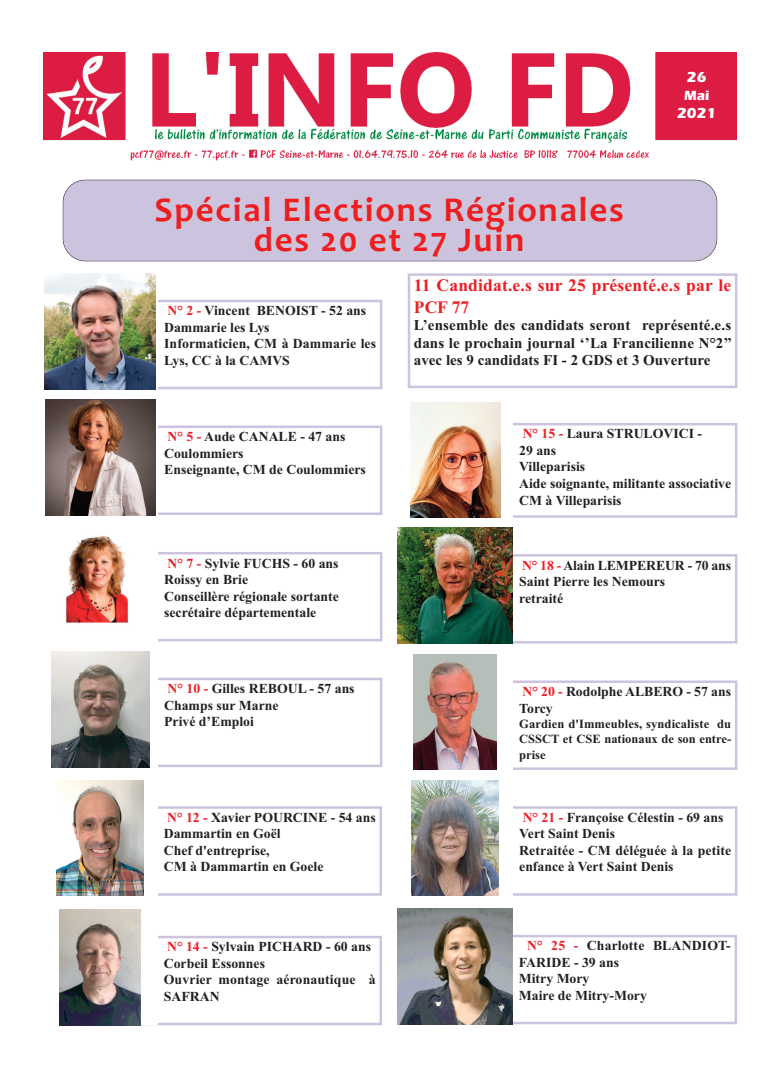
<style>
.page{position:relative;width:780px;height:1088px;background:#fff}
.page>*{position:absolute;margin:0;border:0;box-sizing:border-box;transform-origin:0 0}
.t1{font:700 35px/30px "Candara";letter-spacing:.05em;color:#ee1d23;text-align:center}
.t2{font:700 17.5px/21px "Times New Roman";letter-spacing:.01em;color:#ee1d23}
.t3{font:700 15px/17.5px "Times New Roman";color:#231f20;text-align:justify}
.t4{font:700 15px "Eras ITC";color:#fff}
.t5{font:700 13.75px/16.5px "Times New Roman";color:#231f20}
.t6{font:700 13.75px "Eras ITC";color:#fff}
.t7{font:700 12.5px/15.4px "Times New Roman";color:#231f20;text-align:justify}
.s1{color:#ee1d23}
</style>
<div class="page">
<div style="left:118px;top:300px;width:264px;height:89px;border:2px solid #ccc4df"></div>
<img style="left:44px;top:53px;width:693px;height:108px">
<div style="left:63px;top:180px;width:654px;height:81px;background:#ccc4df;border-radius:23px"></div>
<div style="left:63px;top:180px;width:654px;height:81px;border:1px solid #231f20;border-radius:23px"></div>
<svg style="left:44px;top:280px;width:114px;height:109px"></svg>
<img style="left:45px;top:274px;width:111px;height:115px">
<div style="left:118px;top:425px;width:264px;height:90px;border:2px solid #ccc4df"></div>
<svg style="left:155px;top:399px;width:3px;height:116px"></svg>
<img style="left:45px;top:399px;width:110px;height:116px">
<div style="left:118px;top:552px;width:264px;height:89px;border:2px solid #ccc4df"></div>
<img style="left:66px;top:535px;width:92px;height:106px">
<div style="left:118px;top:678px;width:264px;height:89px;border:2px solid #ccc4df"></div>
<div style="left:43px;top:651px;width:115px;height:116px;background:#fff"></div>
<img style="left:51px;top:651px;width:98px;height:116px">
<div style="left:117px;top:806px;width:265px;height:90px;border:2px solid #ccc4df"></div>
<div style="left:42px;top:780px;width:115px;height:116px;background:#fff"></div>
<img style="left:56px;top:780px;width:87px;height:116px">
<div style="left:117px;top:936px;width:265px;height:89px;border:2px solid #ccc4df"></div>
<div style="left:42px;top:909px;width:115px;height:116px;background:#fff"></div>
<img style="left:59px;top:909px;width:81px;height:116px">
<div style="left:473px;top:423px;width:264px;height:95px;border:2px solid #ccc4df"></div>
<div style="left:397px;top:402px;width:116px;height:116px;background:#fff"></div>
<img style="left:410px;top:402px;width:90px;height:116px">
<div style="left:473px;top:554px;width:264px;height:89px;border:2px solid #ccc4df"></div>
<img style="left:397px;top:528px;width:116px;height:115px">
<div style="left:473px;top:680px;width:264px;height:90px;border:2px solid #ccc4df"></div>
<div style="left:397px;top:654px;width:116px;height:116px;background:#fff"></div>
<img style="left:414px;top:654px;width:82px;height:116px">
<div style="left:473px;top:806px;width:264px;height:90px;border:2px solid #ccc4df"></div>
<div style="left:397px;top:780px;width:116px;height:116px;background:#fff"></div>
<img style="left:412px;top:780px;width:86px;height:116px">
<div style="left:472px;top:935px;width:265px;height:89px;border:2px solid #ccc4df"></div>
<img style="left:397px;top:909px;width:115px;height:115px">
<div style="left:407px;top:273px;width:330px;height:115px;border:2px solid #ccc4df"></div>
<h1 class="t1" style="left:154px;top:194px;width:471px">Spécial Elections Régionales des 20 et 27 Juin</h1>
<p class="t4" style="left:686px;top:68px;width:21px">26</p>
<p class="t6" style="left:684px;top:87px;width:27px">Mai</p>
<p class="t4" style="left:677px;top:104px;width:41px">2021</p>
<p class="t5" style="left:164px;top:302px;width:213px"><span class="s1">N° 2 -</span> Vincent BENOIST - 52 ans<br>Dammarie les Lys<br>Informaticien, CM à Dammarie les<br>Lys, CC à la CAMVS</p>
<p class="t5" style="left:164px;top:428px;width:203px"><span class="s1">N° 5 -</span> Aude CANALE - 47 ans<br>Coulommiers<br>Enseignante, CM de Coulommiers</p>
<p class="t5" style="left:164px;top:554px;width:176px"><span class="s1">N° 7 -</span> Sylvie FUCHS - 60 ans<br>Roissy en Brie<br>Conseillère régionale sortante secrétaire départementale</p>
<p class="t5" style="left:164px;top:680px;width:192px"><span class="s1">N° 10 -</span> Gilles REBOUL - 57 ans<br>Champs sur Marne<br>Privé d’Emploi</p>
<p class="t5" style="left:164px;top:809px;width:213px"><span class="s1">N° 12 -</span> Xavier POURCINE - 54 ans<br>Dammartin en Goël<br>Chef d'entreprise,<br>CM à Dammartin en Goele</p>
<p class="t5" style="left:164px;top:938px;width:213px"><span class="s1">N° 14 -</span> Sylvain PICHARD - 60 ans<br>Corbeil Essonnes<br>Ouvrier montage aéronautique à<br>SAFRAN</p>
<p class="t2" style="left:414px;top:275px;width:319px">11 Candidat.e.s sur 25 présenté.e.s par le<br>PCF 77</p>
<p class="t3" style="left:414px;top:316px;width:320px">L’ensemble des candidats seront représenté.e.s dans le prochain journal ‘’La Francilienne N°2’’ avec les 9 candidats FI - 2 GDS et 3 Ouverture</p>
<p class="t5" style="left:519px;top:425px;width:213px"><span class="s1">N° 15 -</span> Laura STRULOVICI -<br>29 ans<br>Villeparisis<br>Aide soignante, militante associative<br>CM à Villeparisis</p>
<p class="t5" style="left:519px;top:557px;width:213px"><span class="s1">N° 18 -</span> Alain LEMPEREUR - 70 ans<br>Saint Pierre les Nemours<br>retraité</p>
<p class="t5" style="left:519px;top:683px;width:213px"><span class="s1">N° 20 -</span> Rodolphe ALBERO - 57 ans<br>Torcy</p>
<p class="t7" style="left:519px;top:716px;width:213px">Gardien d'Immeubles, syndicaliste du CSSCT et CSE nationaux de son entre&shy;prise</p>
<p class="t5" style="left:519px;top:809px;width:213px"><span class="s1">N° 21 -</span> Françoise Célestin - 69 ans<br>Vert Saint Denis<br>Retraitée - CM déléguée à la petite enfance à Vert Saint Denis</p>
<p class="t5" style="left:519px;top:937px;width:213px;text-indent:8px"><span class="s1">N° 25 -</span> Charlotte BLANDIOT-<br>FARIDE - 39 ans<br>Mitry Mory<br>Maire de Mitry-Mory</p>
</div>
